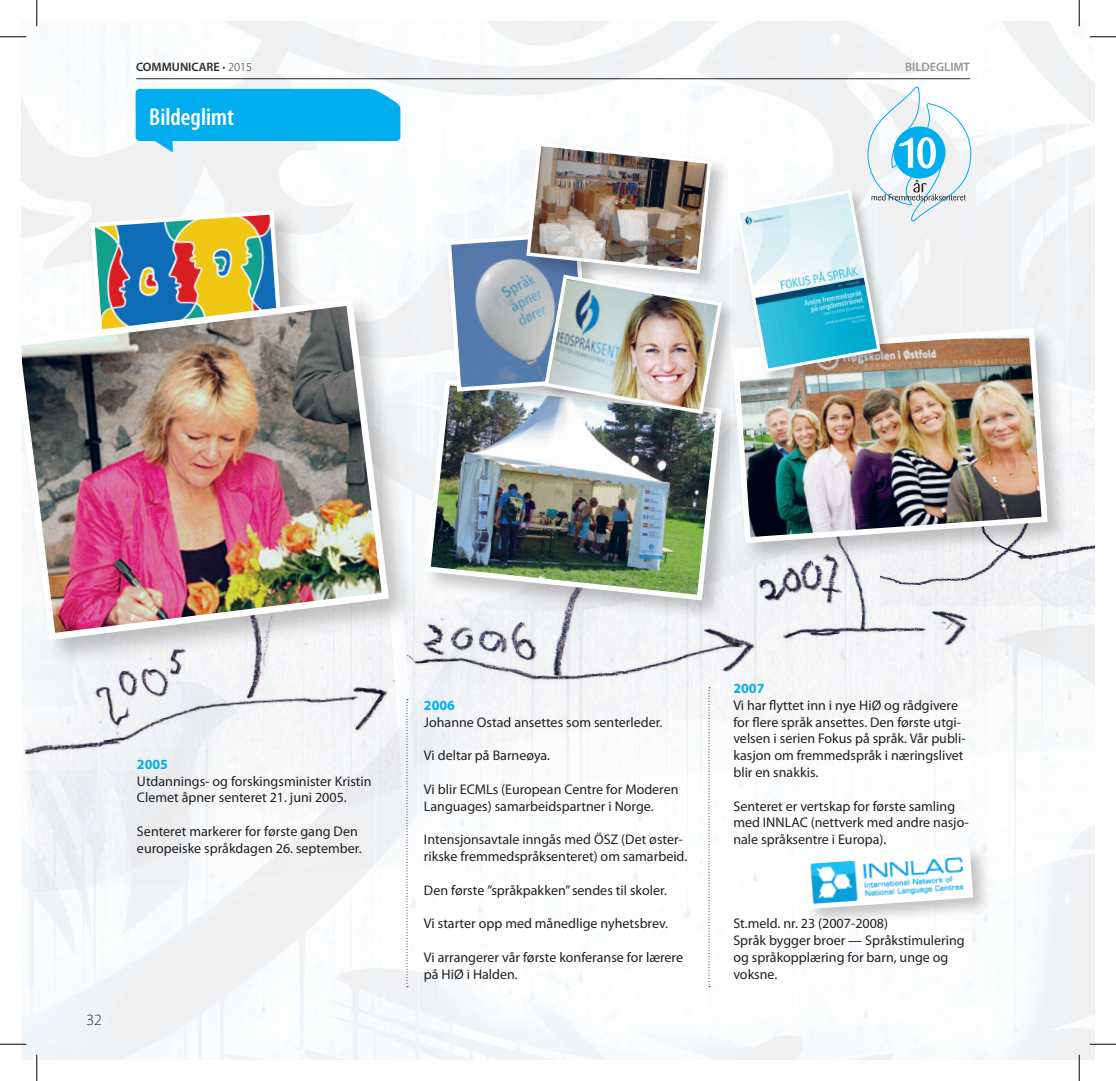
<style>
.page{position:relative;width:1116px;height:1081px;background:#fff}
.page>*{position:absolute;margin:0;border:0;box-sizing:border-box;transform-origin:0 0}
.t1{font:600 condensed 24.5px "Myriad Pro";color:#fff}
.t2{font:300 15.75px "Myriad Pro";color:#231f20}
.t3{font:14px/16.8px "Myriad Pro";color:#231f20}
.t4{font:700 14px "Myriad Pro";color:#00aeef}
.t5{font:600 12.25px "Myriad Pro";color:#231f20}
.t6{font:600 12.25px "Myriad Pro";color:#939598}
.s1{font-weight:300}
</style>
<div class="page">
<img style="left:22px;top:22px;width:1071px;height:1037px">
<svg style="left:136px;top:89px;width:264px;height:63px"></svg>
<div style="left:970px;top:313px;width:123px;height:44px;background:#f0f2f4"></div>
<img style="left:407px;top:357px;width:686px;height:436px">
<img style="left:22px;top:668px;width:385px;height:224px">
<div style="left:422px;top:377px;width:321px;height:245px;background:#231f20;opacity:.26"></div>
<img style="left:422px;top:377px;width:302px;height:226px">
<div style="left:87px;top:207px;width:219px;height:155px;background:#231f20;opacity:.26"></div>
<svg style="left:88px;top:208px;width:196px;height:87px"></svg>
<div style="left:22px;top:295px;width:396px;height:373px;background:#231f20;opacity:.26"></div>
<img style="left:22px;top:295px;width:370px;height:348px">
<div style="left:542px;top:273px;width:196px;height:157px;background:#231f20;opacity:.26"></div>
<div style="left:803px;top:844px;width:189px;height:84px;background:#231f20;opacity:.26"></div>
<svg style="left:804px;top:845px;width:170px;height:65px"></svg>
<svg style="left:406px;top:699px;width:2px;height:288px"></svg>
<svg style="left:708px;top:687px;width:2px;height:300px"></svg>
<div style="left:728px;top:325px;width:342px;height:241px;background:#231f20;opacity:.26"></div>
<img style="left:728px;top:325px;width:322px;height:221px">
<div style="left:734px;top:188px;width:160px;height:198px;background:#231f20;opacity:.26"></div>
<svg style="left:734px;top:85px;width:236px;height:289px"></svg>
<div style="left:523px;top:140px;width:207px;height:152px;background:#f8fafc"></div>
<img style="left:444px;top:141px;width:280px;height:275px">
<hr style="left:0;top:36px;width:26px;height:2px;background:#fff">
<hr style="left:1089px;top:36px;width:26px;height:2px;background:#fff">
<hr style="left:0;top:1043px;width:26px;height:2px;background:#fff">
<hr style="left:1089px;top:1043px;width:26px;height:2px;background:#fff">
<hr style="left:36px;top:0;width:2px;height:26px;background:#fff">
<hr style="left:36px;top:1054px;width:2px;height:27px;background:#fff">
<hr style="left:1077px;top:0;width:3px;height:26px;background:#fff">
<hr style="left:1077px;top:1054px;width:3px;height:27px;background:#fff">
<svg style="left:0;top:36px;width:26px;height:1px"></svg>
<svg style="left:1089px;top:36px;width:26px;height:1px"></svg>
<svg style="left:0;top:1043px;width:26px;height:1px"></svg>
<svg style="left:1089px;top:1043px;width:26px;height:1px"></svg>
<svg style="left:36px;top:0;width:1px;height:26px"></svg>
<svg style="left:36px;top:1054px;width:1px;height:27px"></svg>
<svg style="left:1078px;top:0;width:1px;height:26px"></svg>
<svg style="left:1078px;top:1054px;width:1px;height:27px"></svg>
<p class="t5" style="left:136px;top:60px;width:117px">COMMUNICARE <span class="s1">• 2015</span></p>
<h1 class="t1" style="left:149px;top:104px;width:86px">Bildeglimt</h1>
<p class="t6" style="left:904px;top:60px;width:66px">BILDEGLIMT</p>
<p class="t4" style="left:137px;top:756px;width:33px">2005</p>
<p class="t3" style="left:137px;top:772px;width:236px">Utdannings- og forskingsminister Kristin<br>Clemet åpner senteret 21. juni 2005.</p>
<p class="t3" style="left:137px;top:823px;width:226px">Senteret markerer for første gang Den europeiske språkdagen 26. september.</p>
<p class="t2" style="left:86px;top:1011px;width:17px">32</p>
<p class="t4" style="left:424px;top:697px;width:33px">2006</p>
<p class="t3" style="left:424px;top:713px;width:240px">Johanne Ostad ansettes som senterleder.</p>
<p class="t3" style="left:424px;top:747px;width:128px">Vi deltar på Barneøya.</p>
<p class="t3" style="left:424px;top:781px;width:256px">Vi blir ECMLs (European Centre for Moderen<br>Languages) samarbeidspartner i Norge.</p>
<p class="t3" style="left:424px;top:831px;width:265px">Intensjonsavtale inngås med ÖSZ (Det øster&shy;rikske fremmedspråksenteret) om samarbeid.</p>
<p class="t3" style="left:424px;top:881px;width:244px">Den første ”språkpakken” sendes til skoler.</p>
<p class="t3" style="left:424px;top:915px;width:246px">Vi starter opp med månedlige nyhetsbrev.</p>
<p class="t3" style="left:424px;top:949px;width:260px">Vi arrangerer vår første konferanse for lærere på HiØ i Halden.</p>
<p class="t4" style="left:733px;top:680px;width:33px">2007</p>
<p class="t3" style="left:733px;top:697px;width:234px">Vi har flyttet inn i nye HiØ og rådgivere for flere språk ansettes. Den første utgi&shy;velsen i serien Fokus på språk. Vår publi&shy;kasjon om fremmedspråk i næringslivet blir en snakkis.</p>
<p class="t3" style="left:733px;top:797px;width:237px">Senteret er vertskap for første samling med INNLAC (nettverk med andre nasjo&shy;nale språksentre i Europa).</p>
<p class="t3" style="left:733px;top:915px;width:233px">St.meld. nr. 23 (2007-2008)<br>Språk bygger broer — Språkstimulering og språkopplæring for barn, unge og voksne.</p>
</div>
